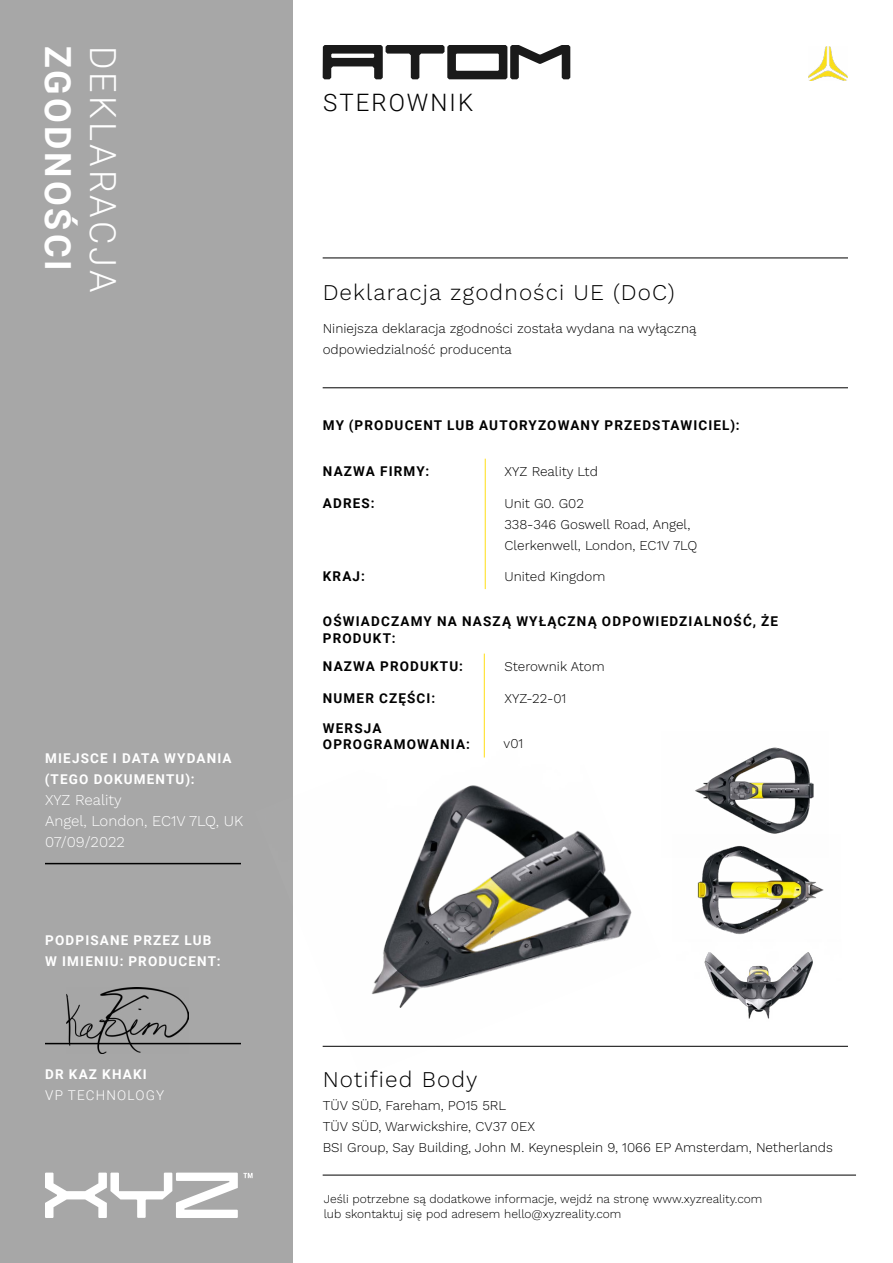
<style>
.page{position:relative;width:893px;height:1263px;background:#fff}
.page>*{position:absolute;margin:0;border:0;box-sizing:border-box;transform-origin:0 0}
.t1{font:300 36px "Roboto";letter-spacing:.085em;color:#fff}
.t2{font:700 36px "Roboto";letter-spacing:.085em;color:#fff}
.t3{font:300 24px "Roboto";letter-spacing:.085em;color:#000}
.t4{font:300 22.5px "Work Sans";letter-spacing:.05em;color:#000}
.t5{font:300 15px/21px "Work Sans";color:#fff}
.t6{font:300 13.5px/21px "Work Sans";color:#000}
.t7{font:700 13.5px/16.2px "Roboto";letter-spacing:.085em;color:#000}
.t8{font:700 13.5px/21px "Roboto";letter-spacing:.085em;color:#fff}
.t9{font:300 13.5px "Roboto";letter-spacing:.085em;color:#fff}
.t10{font:300 12px/14.4px "Work Sans";color:#000}
</style>
<div class="page">
<div style="left:0;top:0;width:293px;height:1263px;background:#a7a7a7"></div>
<svg style="left:45px;top:1172px;width:208px;height:46px"></svg>
<hr style="left:45px;top:863px;width:196px;height:1px;background:#000">
<hr style="left:45px;top:1043px;width:196px;height:1px;background:#000">
<img style="left:67px;top:987px;width:122px;height:67px">
<svg style="left:323px;top:45px;width:247px;height:34px"></svg>
<img style="left:809px;top:47px;width:39px;height:34px">
<hr style="left:323px;top:258px;width:525px;height:1px;background:#000">
<hr style="left:323px;top:387px;width:525px;height:1px;background:#000">
<hr style="left:485px;top:459px;width:1px;height:130px;background:#ffde14">
<hr style="left:323px;top:1046px;width:525px;height:1px;background:#000">
<hr style="left:323px;top:1175px;width:533px;height:1px;background:#000">
<img style="left:322px;top:730px;width:339px;height:317px">
<hr style="left:484px;top:654px;width:1px;height:103px;background:#ffde14">
<img style="left:695px;top:747px;width:119px;height:87px">
<img style="left:697px;top:846px;width:127px;height:89px">
<img style="left:704px;top:952px;width:109px;height:67px">
<h1 class="t2" style="left:83px;top:46px;width:227px;rotate:90deg">ZGODNOŚCI</h1>
<h1 class="t1" style="left:128px;top:46px;width:248px;rotate:90deg">DEKLARACJA</h1>
<p class="t8" style="left:45px;top:747px;width:188px">MIEJSCE I DATA WYDANIA (TEGO DOKUMENTU):</p>
<p class="t5" style="left:45px;top:789px;width:200px">XYZ Reality<br>Angel, London, EC1V 7LQ, UK<br>07/09/2022</p>
<p class="t8" style="left:45px;top:929px;width:177px">PODPISANE PRZEZ LUB<br>W IMIENIU: PRODUCENT:</p>
<p class="t8" style="left:45px;top:1063px;width:103px">DR KAZ KHAKI</p>
<p class="t9" style="left:45px;top:1086px;width:120px">VP TECHNOLOGY</p>
<h2 class="t3" style="left:323px;top:86px;width:152px">STEROWNIK</h2>
<h3 class="t4" style="left:323px;top:275px;width:353px">Deklaracja zgodności UE (DoC)</h3>
<p class="t6" style="left:323px;top:318px;width:375px">Niniejsza deklaracja zgodności została wydana na wyłączną odpowiedzialność producenta</p>
<p class="t7" style="left:323px;top:417px;width:418px">MY (PRODUCENT LUB AUTORYZOWANY PRZEDSTAWICIEL):</p>
<p class="t7" style="left:323px;top:462px;width:108px">NAZWA FIRMY:</p>
<p class="t7" style="left:323px;top:495px;width:53px">ADRES:</p>
<p class="t6" style="left:504px;top:460px;width:95px">XYZ Reality Ltd</p>
<p class="t6" style="left:504px;top:493px;width:194px">Unit G0. G02<br>338-346 Goswell Road, Angel,<br>Clerkenwell, London, EC1V 7LQ</p>
<p class="t6" style="left:504px;top:566px;width:102px">United Kingdom</p>
<p class="t7" style="left:323px;top:613px;width:457px">OŚWIADCZAMY NA NASZĄ WYŁĄCZNĄ ODPOWIEDZIALNOŚĆ, ŻE<br>PRODUKT:</p>
<p class="t7" style="left:323px;top:657px;width:142px">NAZWA PRODUKTU:</p>
<p class="t7" style="left:323px;top:690px;width:114px">NUMER CZĘŚCI:</p>
<p class="t7" style="left:323px;top:568px;width:43px">KRAJ:</p>
<p class="t6" style="left:504px;top:655px;width:102px">Sterownik Atom</p>
<p class="t6" style="left:504px;top:688px;width:63px">XYZ-22-01</p>
<p class="t7" style="left:323px;top:719px;width:148px">WERSJA<br>OPROGRAMOWANIA:</p>
<p class="t6" style="left:504px;top:733px;width:21px">v01</p>
<h3 class="t4" style="left:323px;top:1062px;width:156px">Notified Body</h3>
<p class="t6" style="left:323px;top:1094px;width:512px">TÜV SÜD, Fareham, PO15 5RL<br>TÜV SÜD, Warwickshire, CV37 0EX<br>BSI Group, Say Building, John M. Keynesplein 9, 1066 EP Amsterdam, Netherlands</p>
<p class="t10" style="left:324px;top:1191px;width:440px">Jeśli potrzebne są dodatkowe informacje, wejdź na stronę www.xyzreality.com lub skontaktuj się pod adresem hello@xyzreality.com</p>
</div>
